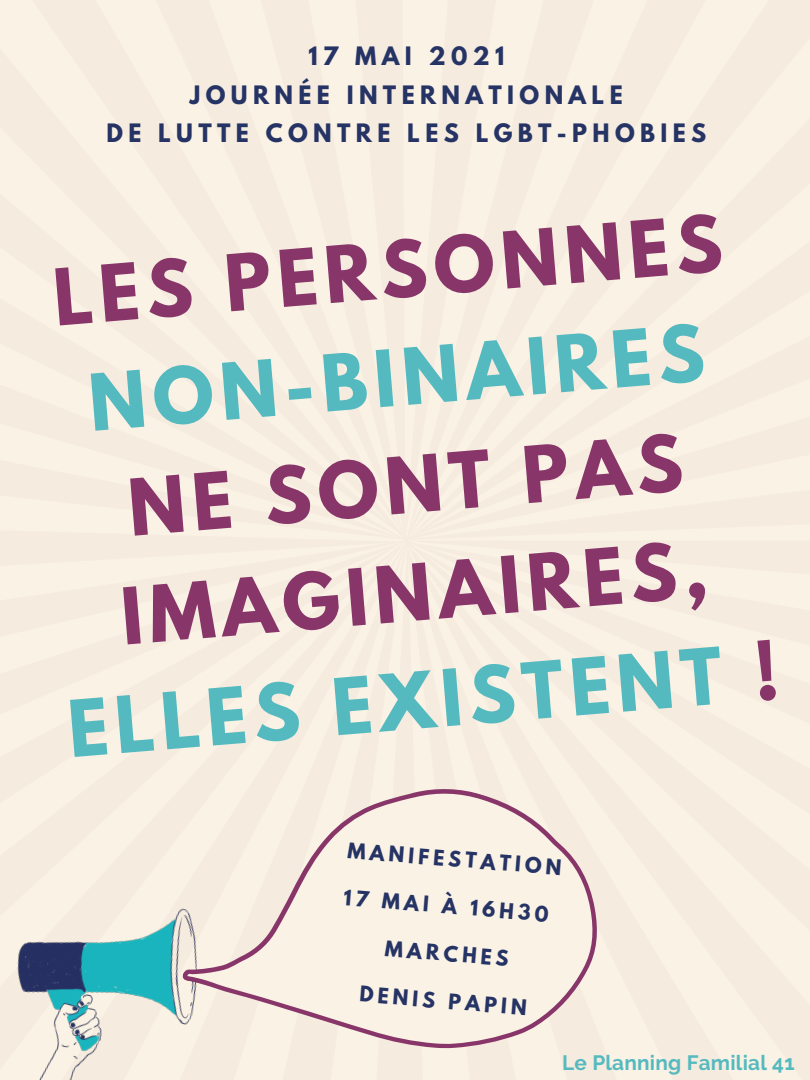
<style>
.page{position:relative;width:810px;height:1080px;background:#f7ede1}
.page>*{position:absolute;margin:0;border:0;box-sizing:border-box;transform-origin:0 0}
.t1{font:700 69.38px/107.9px "League Spartan";color:#88366a;text-align:center}
.t2{font:700 69.38px "League Spartan";color:#55babf}
.t3{font:700 22.5px "League Spartan";letter-spacing:.24em;color:#263465}
.t4{font:700 20.75px "Raleway";letter-spacing:.01em;color:#55babf}
.t5{font:700 19.06px "League Spartan";color:#263465}
.s1{color:#55babf}
.s2{color:#88366a}
</style>
<div class="page">
<img style="left:0;top:858px;width:181px;height:222px">
<div style="left:181px;top:727px;width:450px;height:353px;background:#faf2e4"></div>
<p class="t3" style="left:308px;top:44px;width:197px">17 MAI 2021</p>
<p class="t3" style="left:190px;top:83px;width:434px">JOURNÉE INTERNATIONALE</p>
<p class="t3" style="left:106px;top:122px;width:601px">DE LUTTE CONTRE LES LGBT-PHOBIES</p>
<p class="t1" style="left:50px;top:255px;width:672px;rotate:-5deg">LES PERSONNES<br><span class="s1">NON-BINAIRES</span></p>
<p class="t1" style="left:108px;top:466px;width:590px;text-align:left;rotate:-5deg">NE SONT PAS<br>IMAGINAIRES,</p>
<p class="t2" style="left:65px;top:697px;width:714px;rotate:-5deg">ELLES EXISTENT <span class="s2">!</span></p>
<p class="t5" style="left:349px;top:840px;width:216px;rotate:5deg">MANIFESTATION</p>
<p class="t5" style="left:345px;top:887px;width:207px;rotate:5deg">17 MAI À 16H30</p>
<p class="t5" style="left:386px;top:938px;width:125px;rotate:5deg">MARCHES</p>
<p class="t5" style="left:361px;top:984px;width:169px;rotate:5deg">DENIS PAPIN</p>
<p class="t4" style="left:562px;top:1051px;width:234px">Le Planning Familial 41</p>
</div>
